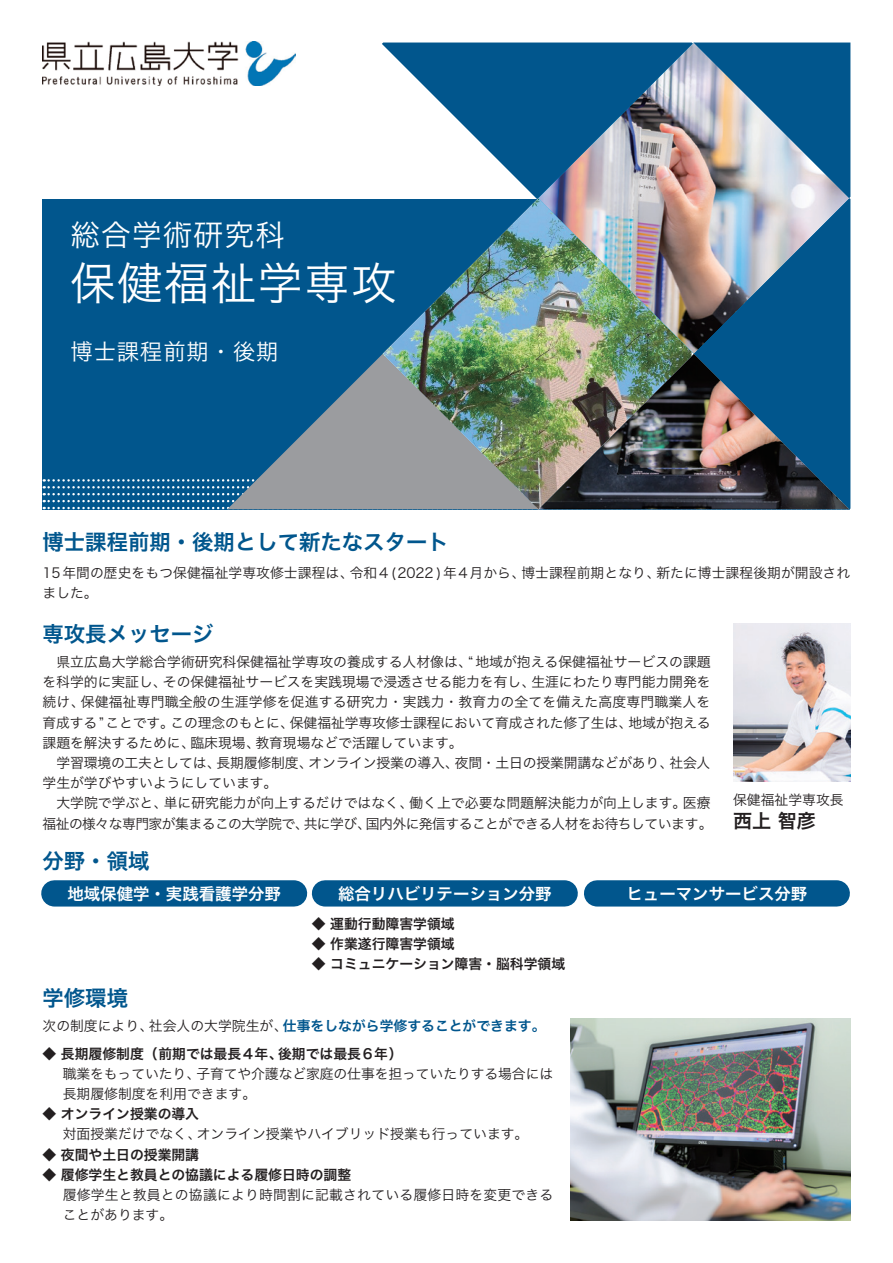
<style>
.page{position:relative;width:893px;height:1263px;background:#fff}
.page>*{position:absolute;margin:0;border:0;box-sizing:border-box;transform-origin:0 0}
.t1{font:45px "Hira Kaku Pro W3";letter-spacing:.04em;color:#fff}
.t2{font:29.55px "Hira Kaku Pro W3";letter-spacing:.04em;color:#fff}
.t3{font:22.35px "Hira Kaku Pro W3";letter-spacing:.04em;color:#fff}
.t4{font:21.45px "Hira Kaku Pro W6";color:#01568d}
.t5{font:19.2px "Hira Kaku Pro W6";color:#231f20}
.t6{font:16.5px "Hira Kaku Pro W6";color:#fff}
.t7{font:13.8px/20.2px "Hira Kaku Pro W3";color:#231f20}
.t8{font:13.8px "Hira Kaku Pro W6";color:#231f20}
.t9{font:13.8px "Hira Kaku Pro W6";color:#01568d}
.s1{font-family:"Hira Kaku Pro W3";color:#231f20}
</style>
<div class="page">
<div style="left:43px;top:199px;width:807px;height:310px;background:#01568d"></div>
<svg style="left:382px;top:43px;width:156px;height:155px"></svg>
<svg style="left:257px;top:354px;width:126px;height:125px"></svg>
<img style="left:383px;top:198px;width:155px;height:281px">
<img style="left:538px;top:354px;width:156px;height:125px">
<img style="left:538px;top:43px;width:156px;height:311px">
<img style="left:694px;top:198px;width:156px;height:281px">
<svg style="left:44px;top:479px;width:807px;height:31px"></svg>
<svg style="left:693px;top:43px;width:157px;height:155px;background:#678eaa"></svg>
<img style="left:43px;top:41px;width:253px;height:44px">
<img style="left:733px;top:623px;width:117px;height:159px">
<img style="left:571px;top:1019px;width:279px;height:201px">
<div style="left:54px;top:880px;width:240px;height:26px;background:#01568d"></div>
<div style="left:325px;top:880px;width:240px;height:26px;background:#01568d"></div>
<div style="left:597px;top:880px;width:240px;height:26px;background:#01568d"></div>
<h2 class="t2" style="left:71px;top:209px;width:216px">総合学術研究科</h2>
<h1 class="t1" style="left:71px;top:243px;width:327px">保健福祉学専攻</h1>
<h3 class="t3" style="left:71px;top:332px;width:210px">博士課程前期・後期</h3>
<h3 class="t4" style="left:43px;top:522px;width:408px">博士課程前期・後期として新たなスタート</h3>
<p class="t7" style="left:43px;top:561px;width:809px">15年間の歴史をもつ保健福祉学専攻修士課程は、令和4 (2022 )年4月から、博士課程前期となり、新たに博士課程後期が開設されました。</p>
<h3 class="t4" style="left:43px;top:615px;width:173px">専攻長メッセージ</h3>
<p class="t7" style="left:43px;top:651px;width:671px">　県立広島大学総合学術研究科保健福祉学専攻の養成する人材像は、“地域が抱える保健福祉サービスの課題を科学的に実証し、その保健福祉サービスを実践現場で浸透させる能力を有し、生涯にわたり専門能力開発を続け、保健福祉専門職全般の生涯学修を促進する研究力・実践力・教育力の全てを備えた高度専門職業人を育成する”ことです。この理念のもとに、保健福祉学専攻修士課程において育成された修了生は、地域が抱える課題を解決するために、臨床現場、教育現場などで活躍しています。<br>　学習環境の工夫としては、長期履修制度、オンライン授業の導入、夜間・土日の授業開講などがあり、社会人学生が学びやすいようにしています。<br>　大学院で学ぶと、単に研究能力が向上するだけではなく、働く上で必要な問題解決能力が向上します。医療福祉の様々な専門家が集まるこの大学院で、共に学び、国内外に発信することができる人材をお待ちしています。</p>
<p class="t7" style="left:733px;top:789px;width:112px">保健福祉学専攻長</p>
<h3 class="t5" style="left:733px;top:803px;width:84px">西上 智彦</h3>
<h3 class="t4" style="left:43px;top:842px;width:108px">分野・領域</h3>
<p class="t6" style="left:67px;top:878px;width:215px">地域保健学・実践看護学分野</p>
<p class="t6" style="left:338px;top:878px;width:215px">総合リハビリテーション分野</p>
<p class="t6" style="left:627px;top:878px;width:182px">ヒューマンサービス分野</p>
<h3 class="t4" style="left:43px;top:979px;width:87px">学修環境</h3>
<p class="t8" style="left:312px;top:911px;width:144px">◆ 運動行動障害学領域</p>
<p class="t8" style="left:312px;top:931px;width:144px">◆ 作業遂行障害学領域</p>
<p class="t8" style="left:312px;top:951px;width:255px">◆ コミュニケーション障害・脳科学領域</p>
<p class="t9" style="left:43px;top:1013px;width:505px"><span class="s1">次の制度により、社会人の大学院生が、</span>仕事をしながら学修することができます。</p>
<p class="t8" style="left:43px;top:1041px;width:362px">◆ 長期履修制度（前期では最長4年、後期では最長6年）</p>
<p class="t7" style="left:63px;top:1062px;width:492px">職業をもっていたり、子育てや介護など家庭の仕事を担っていたりする場合には長期履修制度を利用できます。</p>
<p class="t8" style="left:43px;top:1101px;width:158px">◆ オンライン授業の導入</p>
<p class="t7" style="left:63px;top:1123px;width:467px">対面授業だけでなく、オンライン授業やハイブリッド授業も行っています。</p>
<p class="t8" style="left:43px;top:1142px;width:158px">◆ 夜間や土日の授業開講</p>
<p class="t8" style="left:43px;top:1162px;width:310px">◆ 履修学生と教員との協議による履修日時の調整</p>
<p class="t7" style="left:63px;top:1184px;width:492px">履修学生と教員との協議により時間割に記載されている履修日時を変更できることがあります。</p>
</div>
